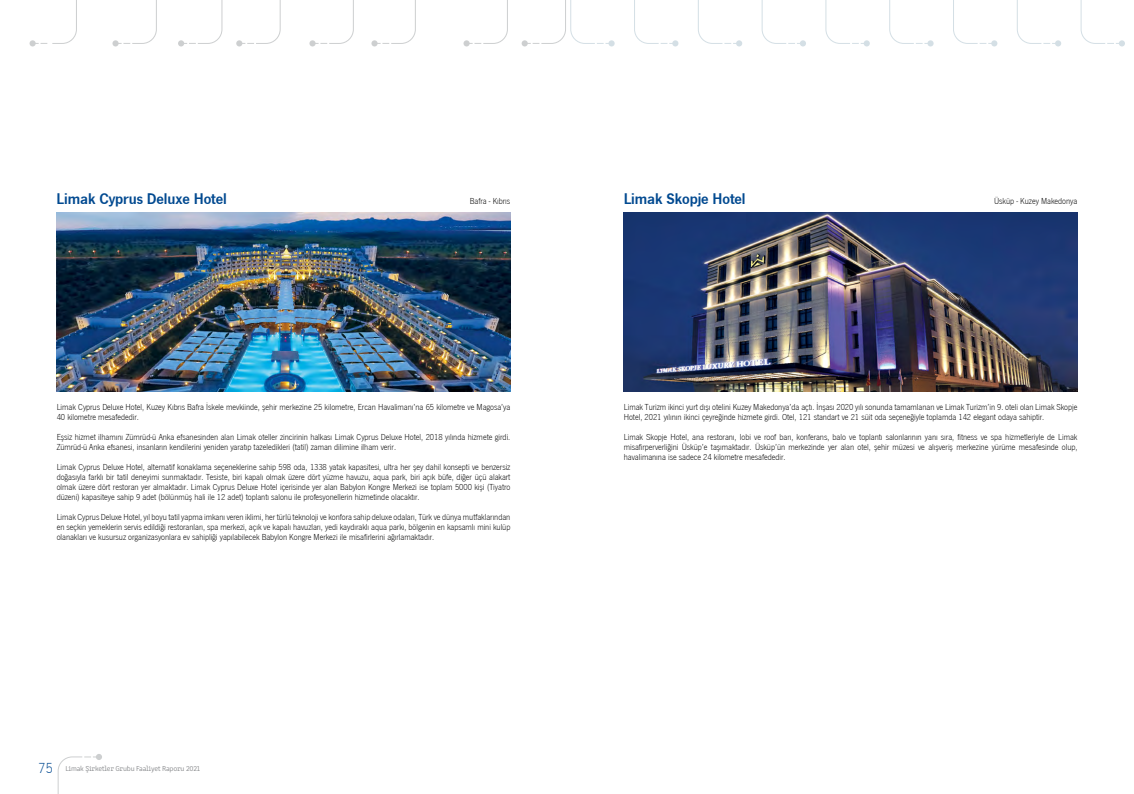
<style>
.page{position:relative;width:1134px;height:794px;background:#fff}
.page>*{position:absolute;margin:0;border:0;box-sizing:border-box;transform-origin:0 0}
.t1{font:16px "News Got T Dem";letter-spacing:-.005em;color:#004990}
.t2{font:9px/10px "News Got T Lig";letter-spacing:-.005em;color:#000}
.t3{font:300 7.5px "Clone Rounded";letter-spacing:-.03em;color:#808285}
.s1{font-family:"News Got T Lig";font-weight:400;font-size:15px;color:#004990}
</style>
<div class="page">
<svg style="left:30px;top:0;width:47px;height:46px"></svg>
<div style="left:112px;top:40px;width:7px;height:6px;background:#cdcfd0;border-radius:50%"></div>
<svg style="left:118px;top:0;width:39px;height:44px"></svg>
<svg style="left:57px;top:754px;width:45px;height:40px"></svg>
<svg style="left:178px;top:0;width:45px;height:46px"></svg>
<svg style="left:236px;top:0;width:45px;height:46px"></svg>
<div style="left:309px;top:40px;width:7px;height:6px;background:#cdcfd0;border-radius:50%"></div>
<svg style="left:315px;top:0;width:39px;height:44px"></svg>
<div style="left:371px;top:40px;width:7px;height:6px;background:#cdcfd0;border-radius:50%"></div>
<svg style="left:377px;top:0;width:39px;height:44px"></svg>
<div style="left:463px;top:40px;width:7px;height:6px;background:#cdcfd0;border-radius:50%"></div>
<svg style="left:469px;top:0;width:39px;height:44px"></svg>
<div style="left:608px;top:40px;width:7px;height:6px;background:#d4dfe5;border-radius:50%"></div>
<svg style="left:522px;top:0;width:88px;height:46px"></svg>
<svg style="left:761px;top:0;width:45px;height:46px"></svg>
<svg style="left:634px;top:0;width:44px;height:46px"></svg>
<svg style="left:953px;top:0;width:44px;height:46px"></svg>
<svg style="left:698px;top:0;width:44px;height:46px"></svg>
<svg style="left:825px;top:0;width:45px;height:46px"></svg>
<div style="left:927px;top:40px;width:7px;height:6px;background:#d4dfe5;border-radius:50%"></div>
<svg style="left:889px;top:0;width:39px;height:44px"></svg>
<svg style="left:1080px;top:0;width:45px;height:46px"></svg>
<svg style="left:1017px;top:0;width:44px;height:46px"></svg>
<img style="left:57px;top:213px;width:453px;height:178px">
<img style="left:624px;top:213px;width:453px;height:178px">
<h1 class="t1" style="left:57px;top:188px;width:172px">Limak Cyprus Deluxe Hotel</h1>
<p class="t2" style="left:994px;top:195px;width:85px">Üsküp - Kuzey Makedonya</p>
<h1 class="t1" style="left:624px;top:188px;width:123px">Limak Skopje Hotel</h1>
<p class="t2" style="left:470px;top:195px;width:42px">Bafra - Kıbrıs</p>
<p class="t2" style="left:57px;top:401px;width:455px">Limak Cyprus Deluxe Hotel, Kuzey Kıbrıs Bafra İskele mevkiinde, şehir merkezine 25 kilometre, Ercan Havalimanı’na 65 kilometre ve Magosa’ya<br>40 kilometre mesafededir.</p>
<p class="t2" style="left:57px;top:431px;width:455px">Eşsiz hizmet ilhamını Zümrüd-ü Anka efsanesinden alan Limak oteller zincirinin halkası Limak Cyprus Deluxe Hotel, 2018 yılında hizmete girdi.<br>Zümrüd-ü Anka efsanesi, insanların kendilerini yeniden yaratıp tazeledikleri (tatil) zaman dilimine ilham verir.</p>
<p class="t2" style="left:57px;top:461px;width:455px;text-align:justify">Limak Cyprus Deluxe Hotel, alternatif konaklama seçeneklerine sahip 598 oda, 1338 yatak kapasitesi, ultra her şey dahil konsepti ve benzersiz doğasıyla farklı bir tatil deneyimi sunmaktadır. Tesiste, biri kapalı olmak üzere dört yüzme havuzu, aqua park, biri açık büfe, diğer üçü alakart olmak üzere dört restoran yer almaktadır. Limak Cyprus Deluxe Hotel içerisinde yer alan Babylon Kongre Merkezi ise toplam 5000 kişi (Tiyatro düzeni) kapasiteye sahip 9 adet (bölünmüş hali ile 12 adet) toplantı salonu ile profesyonellerin hizmetinde olacaktır.</p>
<p class="t2" style="left:57px;top:511px;width:455px;text-align:justify">Limak Cyprus Deluxe Hotel, yıl boyu tatil yapma imkanı veren iklimi, her türlü teknoloji ve konfora sahip deluxe odaları, Türk ve dünya mutfaklarından en seçkin yemeklerin servis edildiği restoranları, spa merkezi, açık ve kapalı havuzları, yedi kaydıraklı aqua parkı, bölgenin en kapsamlı mini kulüp olanakları ve kusursuz organizasyonlara ev sahipliği yapılabilecek Babylon Kongre Merkezi ile misafirlerini ağırlamaktadır.</p>
<p class="t3" style="left:39px;top:763px;width:163px"><span class="s1">75</span> Limak Şirketler Grubu Faaliyet Raporu 2021</p>
<p class="t2" style="left:624px;top:401px;width:455px">Limak Turizm ikinci yurt dışı otelini Kuzey Makedonya’da açtı. İnşası 2020 yılı sonunda tamamlanan ve Limak Turizm’in 9. oteli olan Limak Skopje<br>Hotel, 2021 yılının ikinci çeyreğinde hizmete girdi. Otel, 121 standart ve 21 süit oda seçeneğiyle toplamda 142 elegant odaya sahiptir.</p>
<p class="t2" style="left:624px;top:431px;width:455px;text-align:justify">Limak Skopje Hotel, ana restoranı, lobi ve roof barı, konferans, balo ve toplantı salonlarının yanı sıra, fitness ve spa hizmetleriyle de Limak misafirperverliğini Üsküp’e taşımaktadır. Üsküp’ün merkezinde yer alan otel, şehir müzesi ve alışveriş merkezine yürüme mesafesinde olup, havalimanına ise sadece 24 kilometre mesafededir.</p>
</div>
